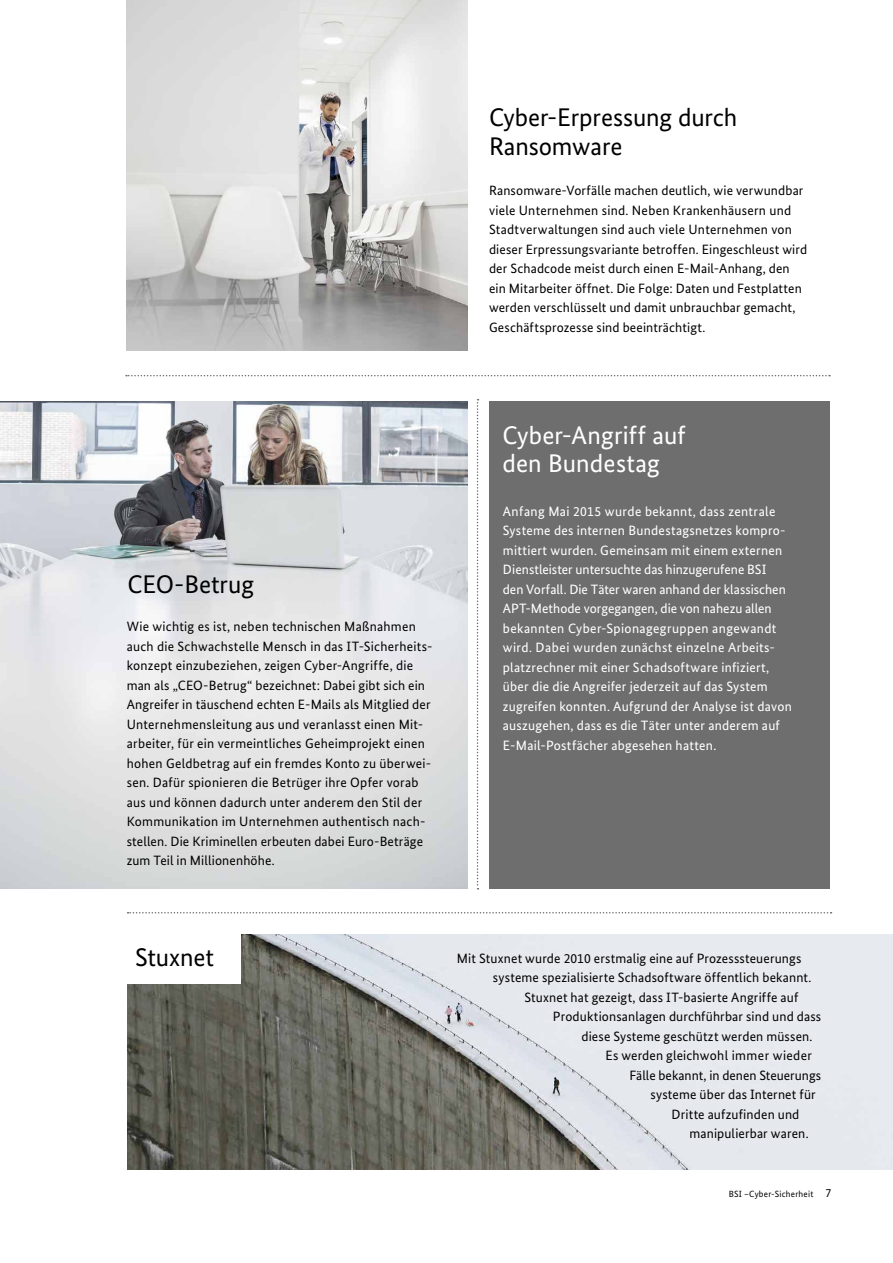
<style>
.page{position:relative;width:893px;height:1263px;background:#fff}
.page>*{position:absolute;margin:0;border:0;box-sizing:border-box;transform-origin:0 0}
.t1{font:25.5px/28.5px "Bundes Sans";letter-spacing:-.005em;color:#000}
.t2{font:25.5px/28.5px "Bundes Sans";letter-spacing:.005em;color:#fff}
.t3{font:13.5px/19.5px "Bundes Sans";letter-spacing:.015em;color:#000}
.t4{font:13.5px/19.5px "Bundes Sans";letter-spacing:.02em;color:#fff}
.t5{font:9px "Bundes Sans";letter-spacing:.025em;color:#000}
.s1{font-size:12px}
</style>
<div class="page">
<img style="left:126px;top:0;width:342px;height:350px">
<img style="left:0;top:401px;width:468px;height:488px">
<div style="left:489px;top:401px;width:340px;height:488px;background:#6e6e6e"></div>
<img style="left:127px;top:934px;width:766px;height:235px">
<div style="left:118px;top:933px;width:123px;height:51px;background:#fff"></div>
<svg style="left:477px;top:399px;width:1px;height:490px"></svg>
<svg style="left:126px;top:375px;width:704px;height:1px"></svg>
<svg style="left:128px;top:912px;width:703px;height:1px"></svg>
<h4 class="t1" style="left:489px;top:103px;width:250px">Cyber-Erpressung durch<br>Ransomware</h4>
<p class="t3" style="left:489px;top:181px;width:320px">Ransomware-Vorfälle machen deutlich, wie verwundbar viele Unternehmen sind. Neben Krankenhäusern und Stadtverwaltungen sind auch viele Unternehmen von dieser Erpressungsvariante betroffen. Eingeschleust wird der Schadcode meist durch einen E-Mail-Anhang, den ein Mitarbeiter öffnet. Die Folge: Daten und Festplatten werden verschlüsselt und damit unbrauchbar gemacht, Geschäftsprozesse sind beeinträchtigt.</p>
<h4 class="t1" style="left:128px;top:570px;width:128px">CEO-Betrug</h4>
<p class="t3" style="left:127px;top:617px;width:308px">Wie wichtig es ist, neben technischen Maßnahmen auch die Schwachstelle Mensch in das IT-Sicherheits&shy;konzept einzubeziehen, zeigen Cyber-Angriffe, die man als „CEO-Betrug“ bezeichnet: Dabei gibt sich ein Angreifer in täuschend echten E-Mails als Mitglied der Unternehmensleitung aus und veranlasst einen Mit&shy;arbeiter, für ein vermeintliches Geheimprojekt einen hohen Geldbetrag auf ein fremdes Konto zu überwei&shy;sen. Dafür spionieren die Betrüger ihre Opfer vorab aus und können dadurch unter anderem den Stil der Kommunikation im Unternehmen authentisch nach&shy;stellen. Die Kriminellen erbeuten dabei Euro-Beträge zum Teil in Millionenhöhe.</p>
<h1 class="t2" style="left:502px;top:421px;width:185px">Cyber-Angriff auf den Bundestag</h1>
<p class="t4" style="left:503px;top:501px;width:274px">Anfang Mai 2015 wurde bekannt, dass zentrale</p>
<p class="t4" style="left:503px;top:540px;width:284px">mittiert wurden. Gemeinsam mit einem externen Dienstleister untersuchte das hinzugerufene BSI den Vorfall. Die Täter waren anhand der klassischen APT-Methode vorgegangen, die von nahezu allen bekannten Cyber-Spionagegruppen angewandt</p>
<p class="t4" style="left:503px;top:657px;width:290px">platzrechner mit einer Schadsoftware infiziert, über die die Angreifer jederzeit auf das System zugreifen konnten. Aufgrund der Analyse ist davon auszugehen, dass es die Täter unter anderem auf E-Mail-Postfächer abgesehen hatten.</p>
<p class="t4" style="left:503px;top:521px;width:284px">Systeme des internen Bundestagsnetzes kompro-</p>
<p class="t4" style="left:503px;top:638px;width:274px">wird. Dabei wurden zunächst einzelne Arbeits-</p>
<h4 class="t1" style="left:135px;top:942px;width:81px">Stuxnet</h4>
<p class="t3" style="left:457px;top:948px;width:351px">Mit Stuxnet wurde 2010 erstmalig eine auf Prozesssteuerungs-</p>
<p class="t3" style="left:493px;top:967px;width:320px">systeme spezialisierte Schadsoftware öffentlich bekannt.</p>
<p class="t3" style="left:524px;top:987px;width:275px">Stuxnet hat gezeigt, dass IT-basierte Angriffe auf</p>
<p class="t3" style="left:553px;top:1006px;width:270px">Produktionsanlagen durchführbar sind und dass</p>
<p class="t3" style="left:581px;top:1026px;width:233px">diese Systeme geschützt werden müssen.</p>
<p class="t3" style="left:605px;top:1045px;width:208px">Es werden gleichwohl immer wieder</p>
<p class="t3" style="left:650px;top:1084px;width:167px">systeme über das Internet für</p>
<p class="t3" style="left:671px;top:1104px;width:129px">Dritte aufzufinden und</p>
<p class="t3" style="left:689px;top:1123px;width:121px">manipulierbar waren.</p>
<p class="t3" style="left:629px;top:1065px;width:198px">Fälle bekannt, in denen Steuerungs-</p>
<p class="t5" style="left:729px;top:1188px;width:104px">BSI –Cyber-Sicherheit <span class="s1">7</span></p>
</div>
